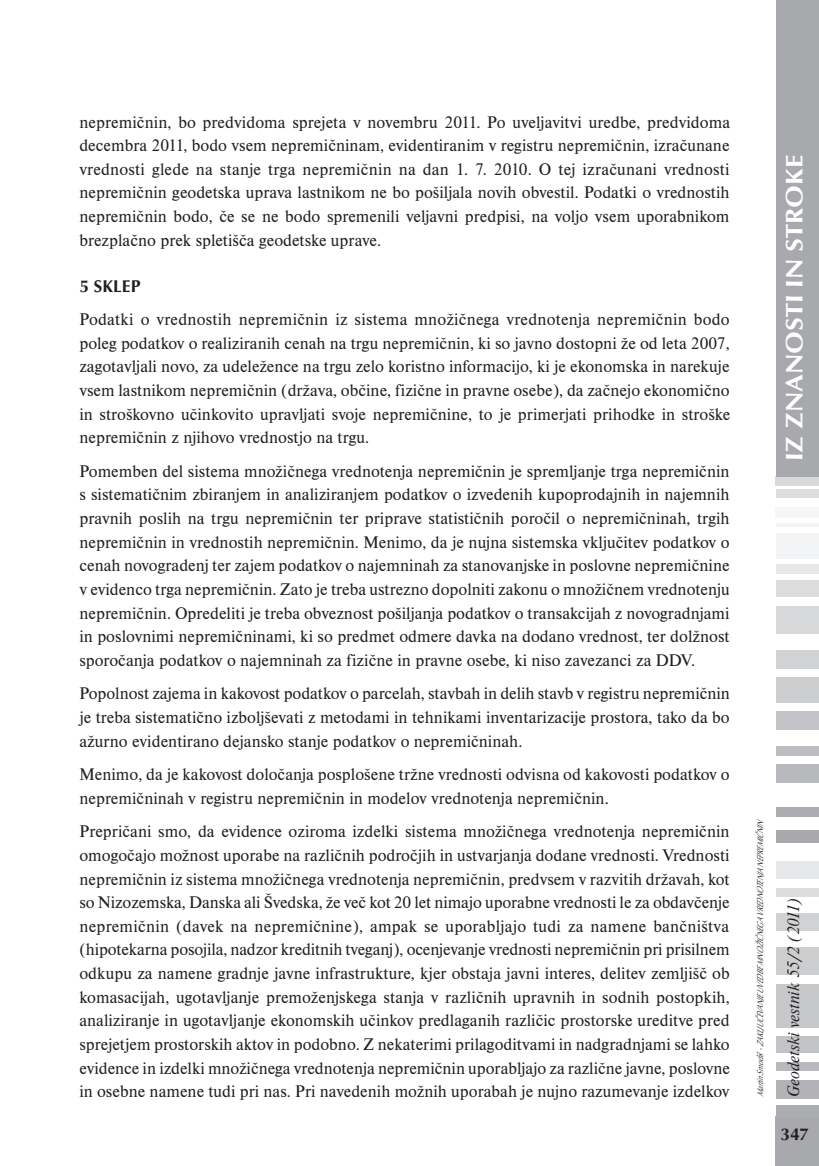
<style>
.page{position:relative;width:819px;height:1166px;background:#fff}
.page>*{position:absolute;margin:0;border:0;box-sizing:border-box;transform-origin:0 0}
.t1{font:500 24.5px "Optus TEE";color:#fff;scale:1.1 1}
.glavni_tekst{font:17.5px/23.6px "Nimbus Rom DEE";color:#231f20;text-align:justify}
.t2{font:italic 17.5px "Nimbus Rom DEE";letter-spacing:-.015em;color:#231f20}
.naslov_tekst{font:500 17.5px "Optus TEE";color:#231f20}
.TEKOCA_PAGINA{font:italic 8.75px "Optus TEE";color:#231f20;scale:.8 1}
</style>
<div class="page">
<div style="left:775px;top:1116px;width:44px;height:50px;background:#a8a9ad"></div>
<div style="left:775px;top:580px;width:44px;height:16px;background:#dcdddf"></div>
<div style="left:775px;top:606px;width:44px;height:27px;background:#d8d9db"></div>
<div style="left:775px;top:650px;width:44px;height:18px;background:#d1d2d4"></div>
<div style="left:775px;top:677px;width:44px;height:26px;background:#cdced0"></div>
<div style="left:775px;top:712px;width:44px;height:18px;background:#c2c3c6"></div>
<div style="left:775px;top:746px;width:44px;height:9px;background:#bcbdc0"></div>
<div style="left:775px;top:764px;width:44px;height:19px;background:#b8b9bc"></div>
<div style="left:775px;top:807px;width:44px;height:10px;background:#acadb1"></div>
<div style="left:775px;top:830px;width:44px;height:12px;background:#a8a9ad"></div>
<div style="left:775px;top:861px;width:44px;height:18px;background:#e6e7e9"></div>
<div style="left:775px;top:888px;width:44px;height:8px;background:#dcdddf"></div>
<div style="left:775px;top:913px;width:44px;height:18px;background:#d1d2d4"></div>
<div style="left:775px;top:947px;width:44px;height:28px;background:#cdced0"></div>
<div style="left:775px;top:984px;width:44px;height:44px;background:#c7c8ca"></div>
<div style="left:775px;top:1037px;width:44px;height:16px;background:#c2c3c6"></div>
<div style="left:775px;top:1062px;width:44px;height:9px;background:#b8b9bc"></div>
<div style="left:775px;top:1080px;width:44px;height:18px;background:#b2b3b7"></div>
<div style="left:775px;top:1105px;width:44px;height:12px;background:#acadb1"></div>
<div style="left:775px;top:476px;width:44px;height:9px;background:#d8d9db"></div>
<div style="left:775px;top:489px;width:44px;height:9px;background:#dcdddf"></div>
<div style="left:775px;top:507px;width:44px;height:11px;background:#f6f6f7"></div>
<div style="left:775px;top:533px;width:44px;height:26px;background:#f2f3f4"></div>
<div style="left:775px;top:564px;width:44px;height:9px;background:#e6e7e9"></div>
<hr style="left:775px;top:523px;width:44px;height:4px;background:#f2f3f4">
<div style="left:775px;top:0;width:44px;height:477px;background:#a8a9ad"></div>
<p class="glavni_tekst" style="left:79px;top:110px;width:652px">nepremičnin, bo predvidoma sprejeta v novembru 2011. Po uveljavitvi uredbe, predvidoma decembra 2011, bodo vsem nepremičninam, evidentiranim v registru nepremičnin, izračunane vrednosti glede na stanje trga nepremičnin na dan 1. 7. 2010. O tej izračunani vrednosti nepremičnin geodetska uprava lastnikom ne bo pošiljala novih obvestil. Podatki o vrednostih nepremičnin bodo, če se ne bodo spremenili veljavni predpisi, na voljo vsem uporabnikom brezplačno prek spletišča geodetske uprave.</p>
<p class="naslov_tekst" style="left:79px;top:275px;width:63px">5 SKLEP</p>
<p class="glavni_tekst" style="left:79px;top:308px;width:652px">Podatki o vrednostih nepremičnin iz sistema množičnega vrednotenja nepremičnin bodo poleg podatkov o realiziranih cenah na trgu nepremičnin, ki so javno dostopni že od leta 2007, zagotavljali novo, za udeležence na trgu zelo koristno informacijo, ki je ekonomska in narekuje vsem lastnikom nepremičnin (država, občine, fizične in pravne osebe), da začnejo ekonomično in stroškovno učinkovito upravljati svoje nepremičnine, to je primerjati prihodke in stroške nepremičnin z njihovo vrednostjo na trgu.</p>
<p class="glavni_tekst" style="left:79px;top:459px;width:651px">Pomemben del sistema množičnega vrednotenja nepremičnin je spremljanje trga nepremičnin s sistematičnim zbiranjem in analiziranjem podatkov o izvedenih kupoprodajnih in najemnih pravnih poslih na trgu nepremičnin ter priprave statističnih poročil o nepremičninah, trgih nepremičnin in vrednostih nepremičnin. Menimo, da je nujna sistemska vključitev podatkov o cenah novogradenj ter zajem podatkov o najemninah za stanovanjske in poslovne nepremičnine v evidenco trga nepremičnin. Zato je treba ustrezno dopolniti zakonu o množičnem vrednotenju nepremičnin. Opredeliti je treba obveznost pošiljanja podatkov o transakcijah z novogradnjami in poslovnimi nepremičninami, ki so predmet odmere davka na dodano vrednost, ter dolžnost sporočanja podatkov o najemninah za fizične in pravne osebe, ki niso zavezanci za DDV.</p>
<p class="glavni_tekst" style="left:79px;top:682px;width:652px">Popolnost zajema in kakovost podatkov o parcelah, stavbah in delih stavb v registru nepremičnin je treba sistematično izboljševati z metodami in tehnikami inventarizacije prostora, tako da bo ažurno evidentirano dejansko stanje podatkov o nepremičninah.</p>
<p class="glavni_tekst" style="left:79px;top:763px;width:651px">Menimo, da je kakovost določanja posplošene tržne vrednosti odvisna od kakovosti podatkov o nepremičninah v registru nepremičnin in modelov vrednotenja nepremičnin.</p>
<p class="glavni_tekst" style="left:79px;top:820px;width:652px">Prepričani smo, da evidence oziroma izdelki sistema množičnega vrednotenja nepremičnin omogočajo možnost uporabe na različnih področjih in ustvarjanja dodane vrednosti. Vrednosti nepremičnin iz sistema množičnega vrednotenja nepremičnin, predvsem v razvitih državah, kot so Nizozemska, Danska ali Švedska, že več kot 20 let nimajo uporabne vrednosti le za obdavčenje nepremičnin (davek na nepremičnine), ampak se uporabljajo tudi za namene bančništva (hipotekarna posojila, nadzor kreditnih tveganj), ocenjevanje vrednosti nepremičnin pri prisilnem odkupu za namene gradnje javne infrastrukture, kjer obstaja javni interes, delitev zemljišč ob komasacijah, ugotavljanje premoženjskega stanja v različnih upravnih in sodnih postopkih, analiziranje in ugotavljanje ekonomskih učinkov predlaganih različic prostorske ureditve pred sprejetjem prostorskih aktov in podobno. Z nekaterimi prilagoditvami in nadgradnjami se lahko evidence in izdelki množičnega vrednotenja nepremičnin uporabljajo za različne javne, poslovne in osebne namene tudi pri nas. Pri navedenih možnih uporabah je nujno razumevanje izdelkov</p>
<p class="TEKOCA_PAGINA" style="left:754px;top:1097px;width:353px;rotate:-90deg">MartinSmodiš-ZAKLJUČEVANJEUVEDBEMNOŽIČNEGAVREDNOTENJANEPREMIČNIN</p>
<h1 class="t1" style="left:779px;top:461px;width:280px;rotate:-90deg">IZ ZNANOSTI IN STROKE</h1>
<p class="t2" style="left:784px;top:1097px;width:201px;rotate:-90deg">Geodetski vestnik 55/2 (2011)</p>
<p class="naslov_tekst" style="left:780px;top:1123px;width:30px">347</p>
</div>
